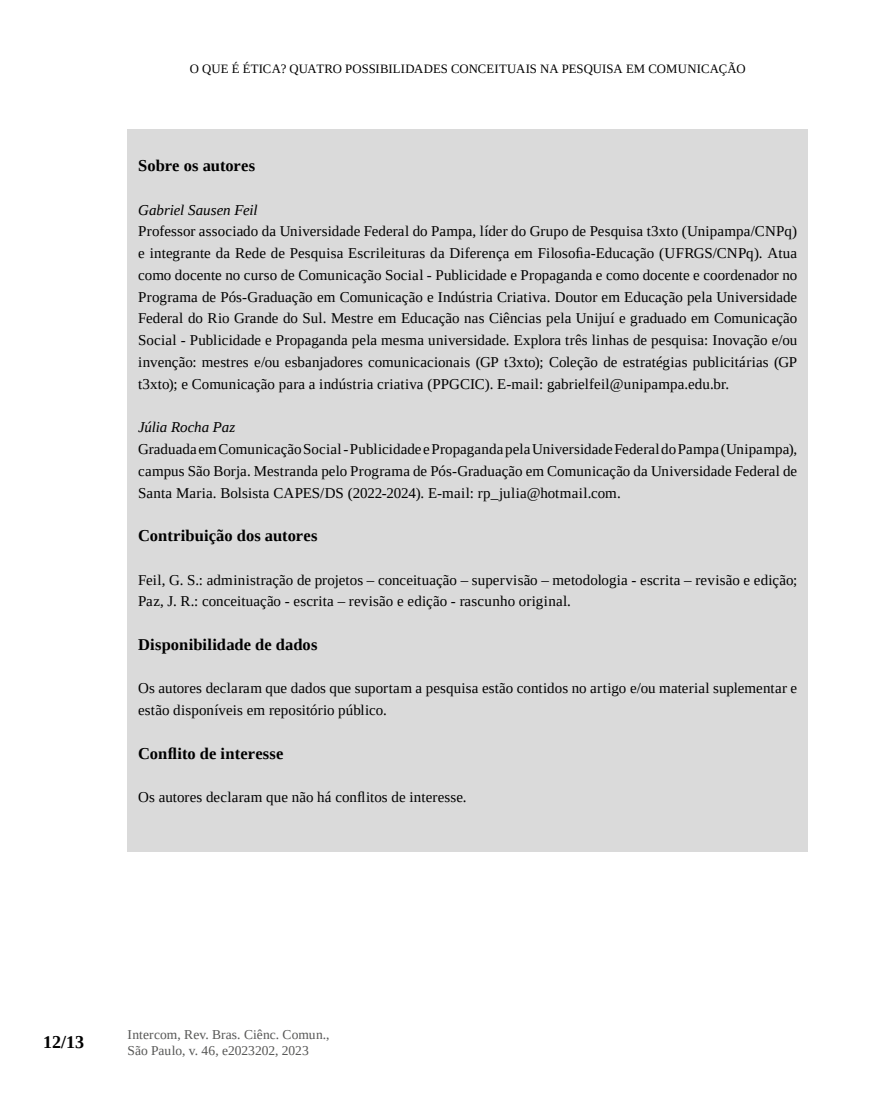
<style>
.page{position:relative;width:893px;height:1106px;background:#fff}
.page>*{position:absolute;margin:0;border:0;box-sizing:border-box;transform-origin:0 0}
.t1{font:700 18px "Liberation Serif";color:#000}
.t2{font:700 16.5px "Liberation Serif";letter-spacing:.005em;color:#000}
.t3{font:15px/21.8px "Liberation Serif";letter-spacing:.005em;color:#000;text-align:justify}
.t4{font:italic 15px "Liberation Serif";letter-spacing:-.005em;color:#000}
.t5{font:13.5px/16.2px "Liberation Serif";letter-spacing:.005em;color:#575756}
.t6{font:12.75px "Liberation Serif";color:#000}
</style>
<div class="page">
<div style="left:128px;top:130px;width:680px;height:722px;background:#dadada"></div>
<p class="t6" style="left:190px;top:60px;width:557px">O QUE É ÉTICA? QUATRO POSSIBILIDADES CONCEITUAIS NA PESQUISA EM COMUNICAÇÃO</p>
<p class="t2" style="left:138px;top:154px;width:118px">Sobre os autores</p>
<p class="t4" style="left:138px;top:200px;width:121px">Gabriel Sausen Feil</p>
<p class="t3" style="left:138px;top:220px;width:661px">Professor associado da Universidade Federal do Pampa, líder do Grupo de Pesquisa t3xto (Unipampa/CNPq) e integrante da Rede de Pesquisa Escrileituras da Diferença em Filosofia-Educação (UFRGS/CNPq). Atua como docente no curso de Comunicação Social - Publicidade e Propaganda e como docente e coordenador no Programa de Pós-Graduação em Comunicação e Indústria Criativa. Doutor em Educação pela Universidade Federal do Rio Grande do Sul. Mestre em Educação nas Ciências pela Unijuí e graduado em Comunicação Social - Publicidade e Propaganda pela mesma universidade. Explora três linhas de pesquisa: Inovação e/ou invenção: mestres e/ou esbanjadores comunicacionais (GP t3xto); Coleção de estratégias publicitárias (GP t3xto); e Comunicação para a indústria criativa (PPGCIC). E-mail: gabrielfeil@unipampa.edu.br.</p>
<p class="t4" style="left:138px;top:417px;width:99px">Júlia Rocha Paz</p>
<p class="t3" style="left:138px;top:438px;width:661px">Graduada em Comunicação Social - Publicidade e Propaganda pela Universidade Federal do Pampa (Unipampa), campus São Borja. Mestranda pelo Programa de Pós-Graduação em Comunicação da Universidade Federal de Santa Maria. Bolsista CAPES/DS (2022-2024). E-mail: rp_julia@hotmail.com.</p>
<p class="t2" style="left:138px;top:524px;width:181px">Contribuição dos autores</p>
<p class="t3" style="left:138px;top:568px;width:661px">Feil, G. S.: administração de projetos – conceituação – supervisão – metodologia - escrita – revisão e edição;<br>Paz, J. R.: conceituação - escrita – revisão e edição - rascunho original.</p>
<p class="t2" style="left:138px;top:633px;width:181px">Disponibilidade de dados</p>
<p class="t3" style="left:138px;top:677px;width:661px">Os autores declaram que dados que suportam a pesquisa estão contidos no artigo e/ou material suplementar e estão disponíveis em repositório público.</p>
<p class="t2" style="left:138px;top:742px;width:147px">Conflito de interesse</p>
<p class="t3" style="left:138px;top:786px;width:330px">Os autores declaram que não há conflitos de interesse.</p>
<p class="t1" style="left:43px;top:1030px;width:43px">12/13</p>
<p class="t5" style="left:128px;top:1026px;width:204px">Intercom, Rev. Bras. Ciênc. Comun.,<br>São Paulo, v. 46, e2023202, 2023</p>
</div>
